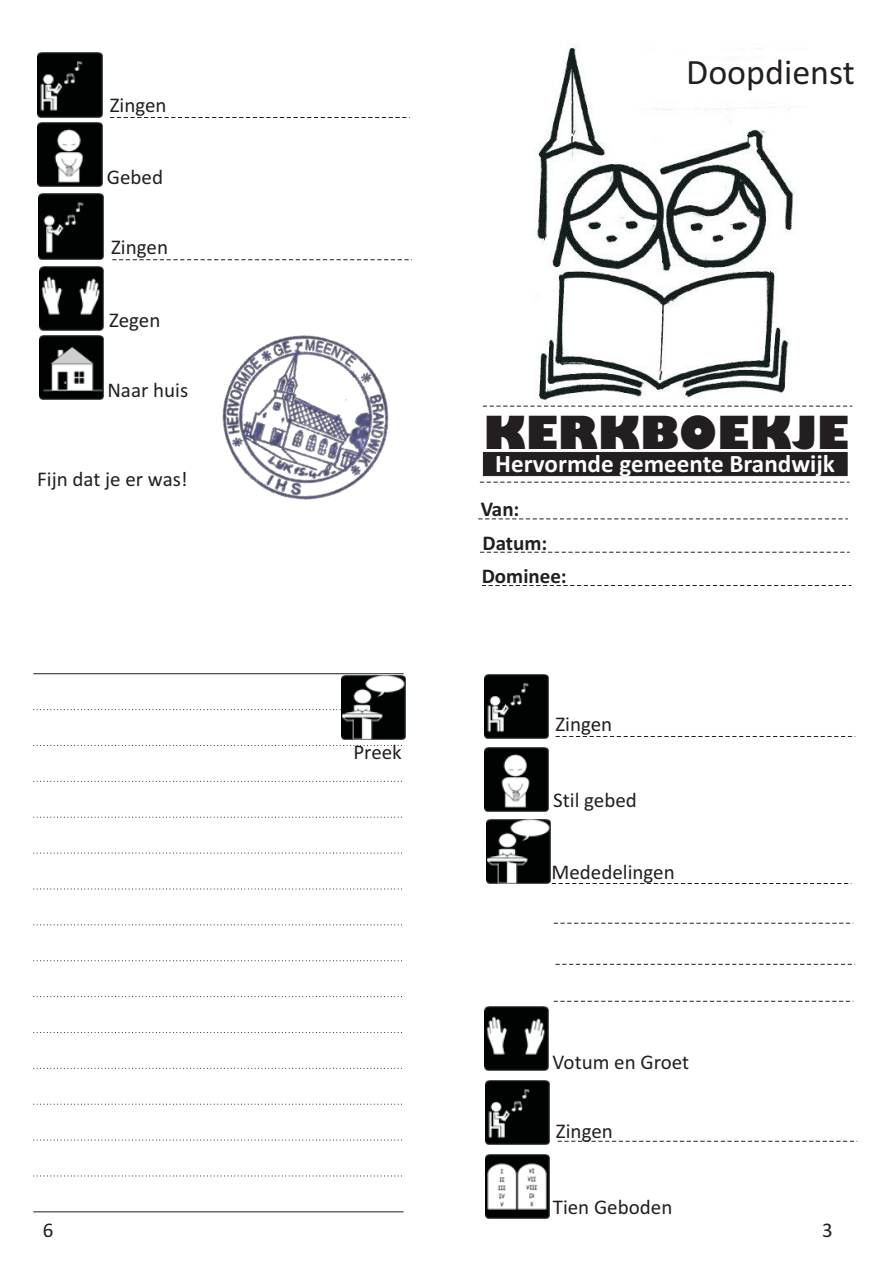
<style>
.page{position:relative;width:893px;height:1263px;background:#fff}
.page>*{position:absolute;margin:0;border:0;box-sizing:border-box;transform-origin:0 0}
.t1{font:800 44.55px "Gill Sans";color:#231f20}
.t2{font:36px "Calibri";color:#231f20}
.t3{font:700 25.2px "Calibri";color:#fff}
.t4{font:21px "Calibri";color:#231f20}
.t5{font:700 21px/33.3px "Calibri";color:#231f20}
</style>
<div class="page">
<hr style="left:33px;top:1211px;width:371px;height:1px;background:#231f20">
<svg style="left:33px;top:1175px;width:369px;height:1px"></svg>
<svg style="left:33px;top:1140px;width:369px;height:1px"></svg>
<svg style="left:33px;top:1104px;width:369px;height:1px"></svg>
<svg style="left:33px;top:1068px;width:369px;height:1px"></svg>
<svg style="left:33px;top:1032px;width:369px;height:1px"></svg>
<svg style="left:33px;top:996px;width:369px;height:1px"></svg>
<svg style="left:33px;top:960px;width:369px;height:1px"></svg>
<svg style="left:33px;top:924px;width:369px;height:1px"></svg>
<svg style="left:33px;top:888px;width:369px;height:1px"></svg>
<svg style="left:33px;top:853px;width:369px;height:1px"></svg>
<svg style="left:33px;top:817px;width:369px;height:1px"></svg>
<svg style="left:33px;top:781px;width:369px;height:1px"></svg>
<svg style="left:33px;top:745px;width:369px;height:1px"></svg>
<svg style="left:33px;top:709px;width:309px;height:1px"></svg>
<hr style="left:33px;top:673px;width:371px;height:1px;background:#231f20">
<img style="left:523px;top:46px;width:284px;height:360px">
<img style="left:222px;top:335px;width:167px;height:165px">
<div style="left:483px;top:452px;width:365px;height:24px;background:#231f20"></div>
<svg style="left:483px;top:406px;width:369px;height:1px"></svg>
<svg style="left:480px;top:482px;width:369px;height:1px"></svg>
<svg style="left:478px;top:518px;width:370px;height:1px"></svg>
<svg style="left:480px;top:552px;width:370px;height:1px"></svg>
<svg style="left:482px;top:585px;width:369px;height:1px"></svg>
<img style="left:39px;top:336px;width:64px;height:64px">
<img style="left:38px;top:194px;width:66px;height:65px">
<img style="left:39px;top:266px;width:64px;height:64px">
<img style="left:38px;top:122px;width:64px;height:64px">
<svg style="left:112px;top:259px;width:300px;height:1px"></svg>
<svg style="left:110px;top:117px;width:300px;height:1px"></svg>
<img style="left:342px;top:675px;width:64px;height:64px">
<img style="left:486px;top:820px;width:64px;height:64px">
<img style="left:484px;top:674px;width:64px;height:64px">
<img style="left:38px;top:53px;width:64px;height:64px">
<img style="left:486px;top:1080px;width:64px;height:65px">
<img style="left:484px;top:747px;width:64px;height:64px">
<img style="left:485px;top:1006px;width:64px;height:64px">
<img style="left:485px;top:1154px;width:64px;height:64px">
<svg style="left:558px;top:1141px;width:299px;height:1px"></svg>
<svg style="left:556px;top:736px;width:299px;height:1px"></svg>
<svg style="left:554px;top:923px;width:299px;height:1px"></svg>
<svg style="left:555px;top:964px;width:300px;height:1px"></svg>
<svg style="left:552px;top:883px;width:299px;height:1px"></svg>
<svg style="left:554px;top:1001px;width:299px;height:1px"></svg>
<p class="t4" style="left:110px;top:96px;width:58px">Zingen</p>
<p class="t4" style="left:107px;top:168px;width:58px">Gebed</p>
<p class="t4" style="left:111px;top:238px;width:58px">Zingen</p>
<p class="t4" style="left:109px;top:312px;width:53px">Zegen</p>
<p class="t4" style="left:107px;top:381px;width:82px">Naar huis</p>
<p class="t4" style="left:37px;top:470px;width:152px">Fijn dat je er was!</p>
<h2 class="t2" style="left:686px;top:57px;width:170px">Doopdienst</h2>
<p class="t4" style="left:353px;top:743px;width:50px">Preek</p>
<h1 class="t1" style="left:483px;top:415px;width:367px">KERKBOEKJE</h1>
<p class="t3" style="left:495px;top:454px;width:341px">Hervormde gemeente Brandwijk</p>
<p class="t5" style="left:481px;top:494px;width:87px">Van:<br>Datum:<br>Dominee:</p>
<p class="t4" style="left:555px;top:715px;width:58px">Zingen</p>
<p class="t4" style="left:553px;top:791px;width:85px">Stil gebed</p>
<p class="t4" style="left:551px;top:863px;width:125px">Mededelingen</p>
<p class="t4" style="left:553px;top:1053px;width:138px">Votum en Groet</p>
<p class="t4" style="left:556px;top:1123px;width:58px">Zingen</p>
<p class="t4" style="left:553px;top:1198px;width:121px">Tien Geboden</p>
<p class="t4" style="left:43px;top:1221px;width:12px">6</p>
<p class="t4" style="left:822px;top:1221px;width:12px">3</p>
</div>
